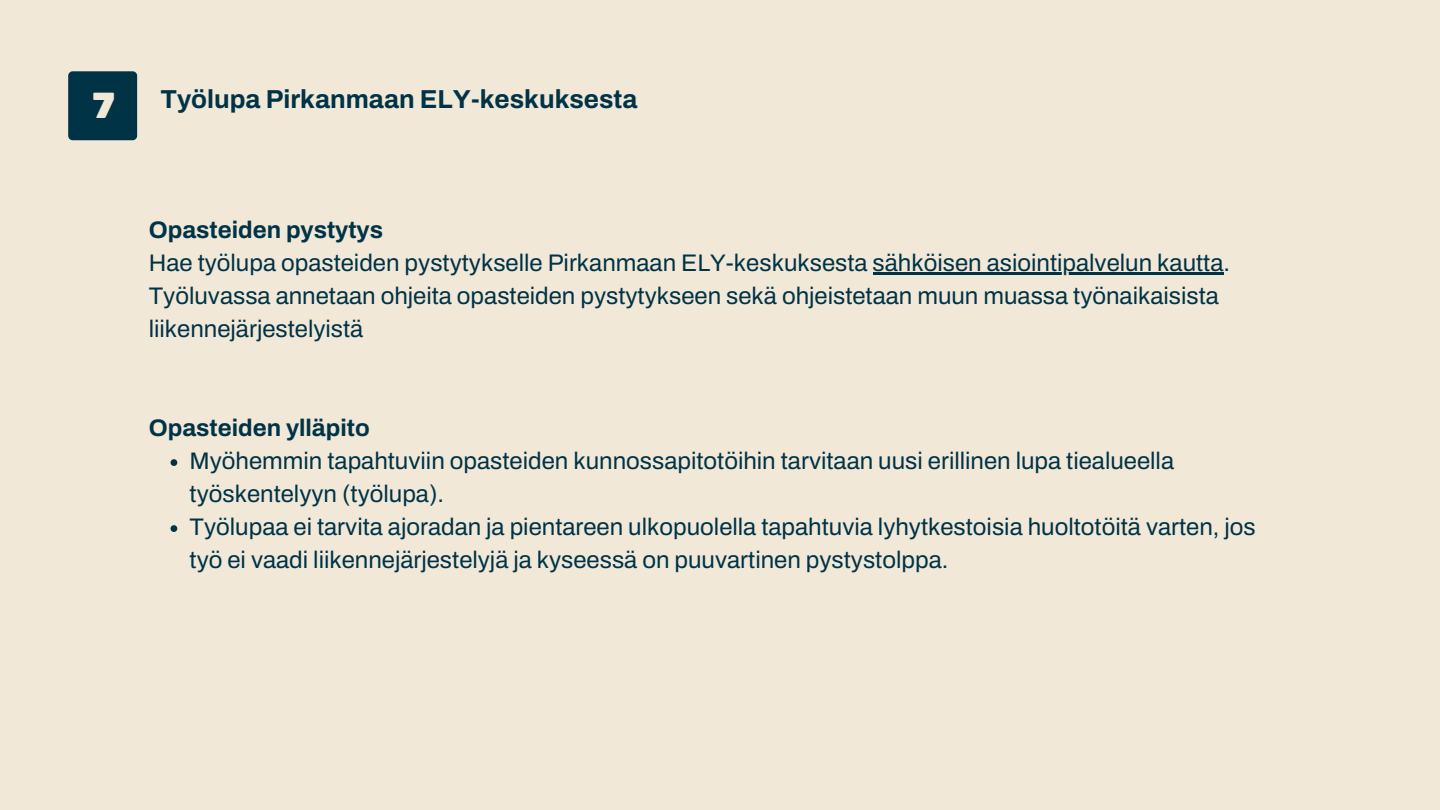
<style>
.page{position:relative;width:1440px;height:810px;background:#f1e8d8}
.page>*{position:absolute;margin:0;border:0;box-sizing:border-box;transform-origin:0 0}
.t1{font:900 36px "Rubik";color:#f1e8d8}
.t2{font:700 26px "Archivo";color:#003346}
.t3{font:24px/33px "Archivo";color:#003346}
.t4{font:700 24px "Archivo";color:#003346}
</style>
<div class="page">
<div style="left:68px;top:71px;width:69px;height:69px;background:#003346;border-radius:4px"></div>
<svg style="left:171px;top:459px;width:6px;height:7px"></svg>
<svg style="left:171px;top:525px;width:6px;height:7px"></svg>
<hr style="left:873px;top:272px;width:350px;height:3px;background:#003346">
<h1 class="t1" style="left:93px;top:84px;width:24px">7</h1>
<p class="t2" style="left:160px;top:85px;width:479px">Työlupa Pirkanmaan ELY-keskuksesta</p>
<p class="t4" style="left:149px;top:217px;width:236px">Opasteiden pystytys</p>
<p class="t3" style="left:149px;top:246px;width:1083px">Hae työlupa opasteiden pystytykselle Pirkanmaan ELY-keskuksesta sähköisen asiointipalvelun kautta.<br>Työluvassa annetaan ohjeita opasteiden pystytykseen sekä ohjeistetaan muun muassa työnaikaisista liikennejärjestelyistä</p>
<p class="t4" style="left:149px;top:415px;width:222px">Opasteiden ylläpito</p>
<p class="t3" style="left:190px;top:444px;width:1068px">Myöhemmin tapahtuviin opasteiden kunnossapitotöihin tarvitaan uusi erillinen lupa tiealueella työskentelyyn (työlupa).<br>Työlupaa ei tarvita ajoradan ja pientareen ulkopuolella tapahtuvia lyhytkestoisia huoltotöitä varten, jos työ ei vaadi liikennejärjestelyjä ja kyseessä on puuvartinen pystystolppa.</p>
</div>
